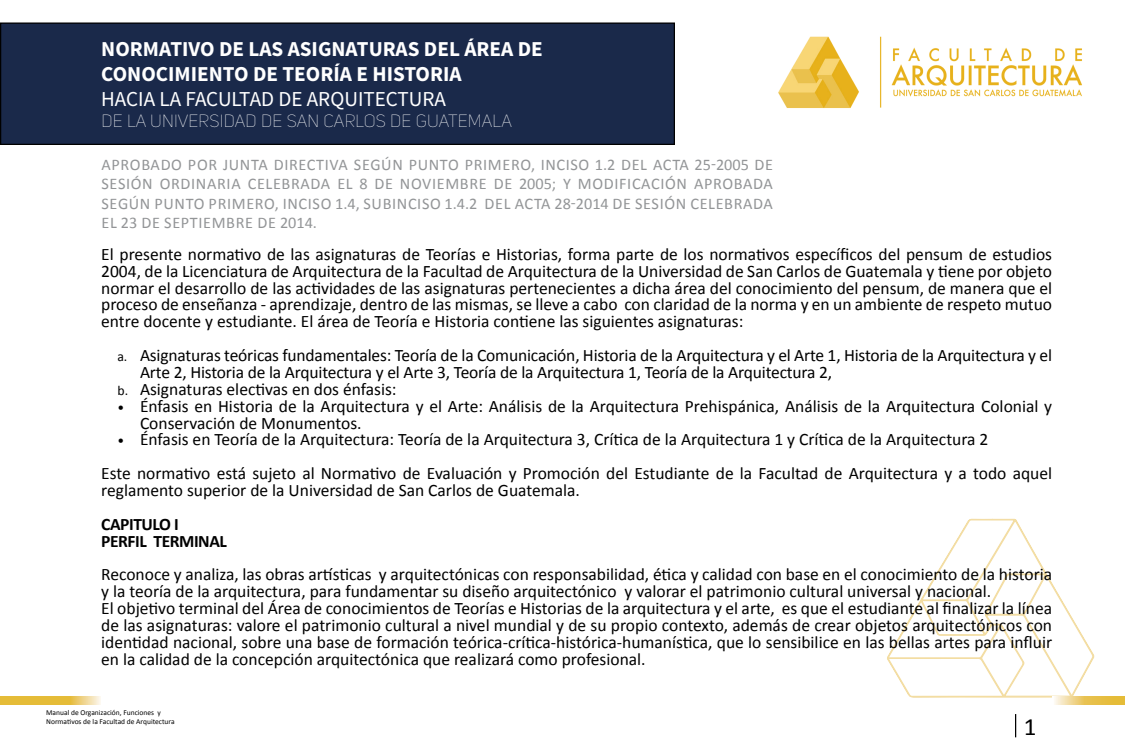
<style>
.page{position:relative;width:1125px;height:750px;background:#fff}
.page>*{position:absolute;margin:0;border:0;box-sizing:border-box;transform-origin:0 0}
.t1{font:25px "Calibri";color:#000}
.t2{font:700 21.25px/25px "Source Sans Pro";color:#fff}
.t3{font:21.25px "Source Sans Pro";color:#fff}
.t4{font:17.5px/16.9px "Calibri";color:#000}
.t5{font:17.5px "Uni Sans Thin CAPS";letter-spacing:.01em;color:#fff}
.t6{font:700 17.5px/16.9px "Calibri";letter-spacing:-.025em;color:#000}
.t7{font:16.25px/19.5px "Calibri";letter-spacing:.04em;color:#939597;text-align:justify}
.t8{font:7.5px/9px "Calibri";color:#000}
.s1{font-size:13.75px}
</style>
<div class="page">
<svg style="left:1015px;top:714px;width:1px;height:23px"></svg>
<svg style="left:887px;top:518px;width:208px;height:180px"></svg>
<svg style="left:1052px;top:697px;width:73px;height:8px"></svg>
<svg style="left:0;top:697px;width:101px;height:8px"></svg>
<div style="left:1px;top:23px;width:673px;height:121px;background:#1a294a"></div>
<div style="left:0;top:22px;width:675px;height:123px;border:1px solid #000"></div>
<img style="left:778px;top:36px;width:304px;height:72px">
<p class="t2" style="left:101px;top:37px;width:443px">NORMATIVO DE LAS ASIGNATURAS DEL ÁREA DE<br>CONOCIMIENTO DE TEORÍA E HISTORIA</p>
<p class="t3" style="left:101px;top:86px;width:346px">HACIA LA FACULTAD DE ARQUITECTURA</p>
<p class="t5" style="left:101px;top:111px;width:412px">DE LA UNIVERSIDAD DE SAN CARLOS DE GUATEMALA</p>
<p class="t7" style="left:102px;top:154px;width:673px">APROBADO POR JUNTA DIRECTIVA SEGÚN PUNTO PRIMERO, INCISO 1.2 DEL ACTA 25-2005 DE SESIÓN ORDINARIA CELEBRADA EL 8 DE NOVIEMBRE DE 2005; Y MODIFICACIÓN APROBADA SEGÚN PUNTO PRIMERO, INCISO 1.4, SUBINCISO 1.4.2 DEL ACTA 28-2014 DE SESIÓN CELEBRADA EL 23 DE SEPTIEMBRE DE 2014.</p>
<p class="t4" style="left:101px;top:245px;width:952px;text-align:justify">El presente normativo de las asignaturas de Teorías e Historias, forma parte de los normativos específicos del pensum de estudios 2004, de la Licenciatura de Arquitectura de la Facultad de Arquitectura de la Universidad de San Carlos de Guatemala y tiene por objeto normar el desarrollo de las actividades de las asignaturas pertenecientes a dicha área del conocimiento del pensum, de manera que el proceso de enseñanza - aprendizaje, dentro de las mismas, se lleve a cabo con claridad de la norma y en un ambiente de respeto mutuo entre docente y estudiante. El área de Teoría e Historia contiene las siguientes asignaturas:</p>
<p class="t4" style="left:118px;top:346px;width:936px"><span class="s1">a.</span> Asignaturas teóricas fundamentales: Teoría de la Comunicación, Historia de la Arquitectura y el Arte 1, Historia de la Arquitectura y el</p>
<p class="t4" style="left:140px;top:363px;width:694px">Arte 2, Historia de la Arquitectura y el Arte 3, Teoría de la Arquitectura 1, Teoría de la Arquitectura 2,</p>
<p class="t4" style="left:118px;top:380px;width:281px"><span class="s1">b.</span> Asignaturas electivas en dos énfasis:</p>
<p class="t4" style="left:140px;top:397px;width:914px;text-indent:-22px"><span class="s1">•</span> Énfasis en Historia de la Arquitectura y el Arte: Análisis de la Arquitectura Prehispánica, Análisis de la Arquitectura Colonial y<br>Conservación de Monumentos.</p>
<p class="t4" style="left:101px;top:422px;width:952px;line-height:33.8px;text-indent:16px"><span class="s1">•</span> Énfasis en Teoría de la Arquitectura: Teoría de la Arquitectura 3, Crítica de la Arquitectura 1 y Crítica de la Arquitectura 2<br>Este normativo está sujeto al Normativo de Evaluación y Promoción del Estudiante de la Facultad de Arquitectura y a todo aquel</p>
<p class="t4" style="left:101px;top:481px;width:480px">reglamento superior de la Universidad de San Carlos de Guatemala.</p>
<p class="t6" style="left:101px;top:515px;width:127px">CAPITULO I<br>PERFIL TERMINAL</p>
<p class="t4" style="left:101px;top:566px;width:952px">Reconoce y analiza, las obras artísticas y arquitectónicas con responsabilidad, ética y calidad con base en el conocimiento de la historia y la teoría de la arquitectura, para fundamentar su diseño arquitectónico y valorar el patrimonio cultural universal y nacional.<br>El objetivo terminal del Área de conocimientos de Teorías e Historias de la arquitectura y el arte, es que el estudiante al finalizar la línea de las asignaturas: valore el patrimonio cultural a nivel mundial y de su propio contexto, además de crear objetos arquitectónicos con identidad nacional, sobre una base de formación teórica-crítica-histórica-humanística, que lo sensibilice en las bellas artes para influir en la calidad de la concepción arquitectónica que realizará como profesional.</p>
<p class="t8" style="left:46px;top:708px;width:130px">Manual de Organización, Funciones y<br>Normativos de la Facultad de Arquitectura</p>
<h1 class="t1" style="left:1024px;top:709px;width:14px">1</h1>
</div>
